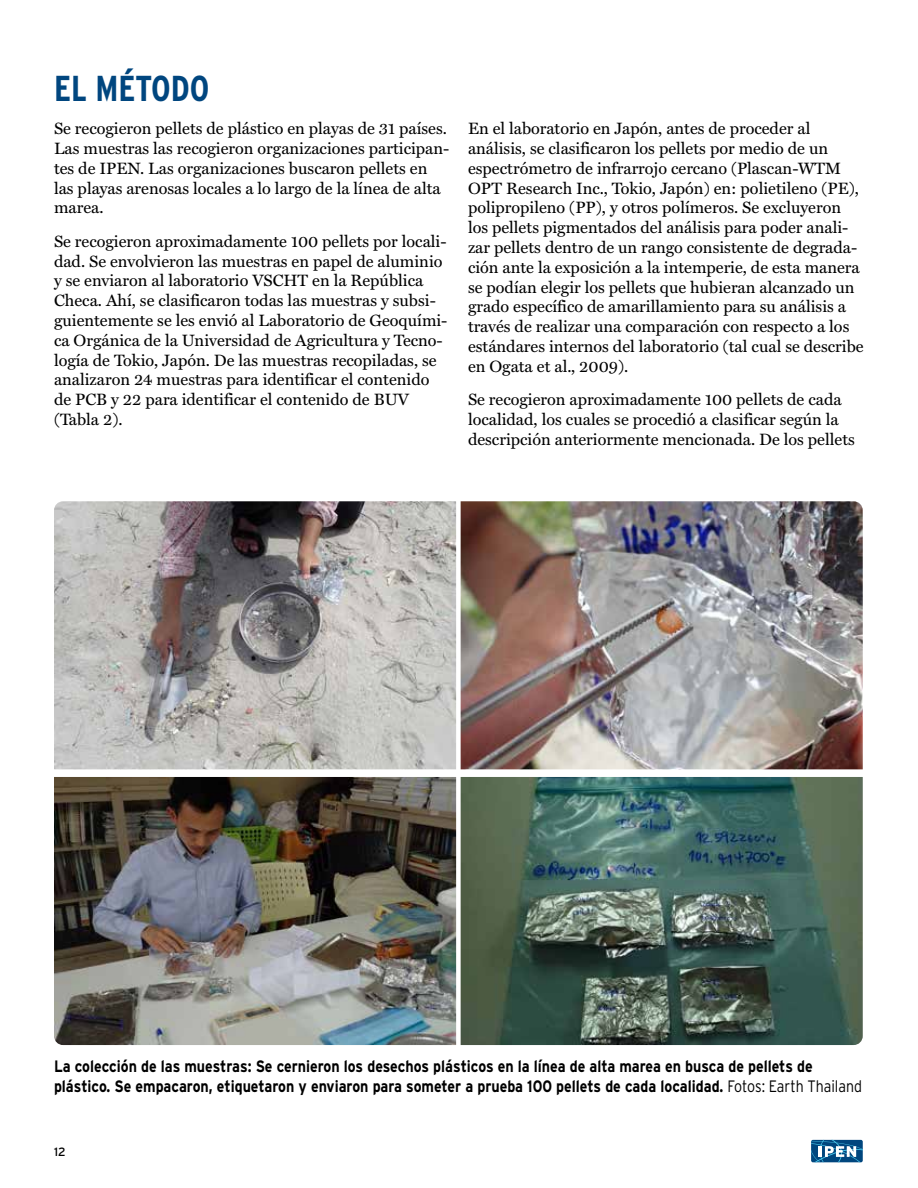
<style>
.page{position:relative;width:918px;height:1188px;background:#fff}
.page>*{position:absolute;margin:0;border:0;box-sizing:border-box;transform-origin:0 0}
.t1{font:700 condensed 36px "Interstate";color:#00467f}
.t2{font:16.5px/19.8px "Miller Text";color:#000}
.t3{font:700 16.5px/19.8px "Interstate";color:#000;scale:.86 1}
.t4{font:12px "Interstate";color:#000}
.s1{font-weight:300}
</style>
<div class="page">
<svg style="left:811px;top:1140px;width:52px;height:22px"></svg>
<img style="left:461px;top:501px;width:402px;height:268px">
<img style="left:54px;top:501px;width:402px;height:268px">
<img style="left:54px;top:777px;width:402px;height:268px">
<img style="left:461px;top:777px;width:402px;height:268px">
<h1 class="t1" style="left:54px;top:68px;width:157px">EL MÉTODO</h1>
<p class="t2" style="left:54px;top:119px;width:397px">Se recogieron pellets de plástico en playas de 31 países.<br>Las muestras las recogieron organizaciones participan&shy;tes de IPEN. Las organizaciones buscaron pellets en las playas arenosas locales a lo largo de la línea de alta marea.</p>
<p class="t2" style="left:54px;top:231px;width:395px">Se recogieron aproximadamente 100 pellets por locali&shy;dad. Se envolvieron las muestras en papel de aluminio y se enviaron al laboratorio VSCHT en la República Checa. Ahí, se clasificaron todas las muestras y subsi&shy;guientemente se les envió al Laboratorio de Geoquími&shy;ca Orgánica de la Universidad de Agricultura y Tecno&shy;logía de Tokio, Japón. De las muestras recopiladas, se analizaron 24 muestras para identificar el contenido de PCB y 22 para identificar el contenido de BUV (Tabla 2).</p>
<p class="t2" style="left:468px;top:119px;width:397px">En el laboratorio en Japón, antes de proceder al análisis, se clasificaron los pellets por medio de un espectrómetro de infrarrojo cercano (Plascan-WTM OPT Research Inc., Tokio, Japón) en: polietileno (PE), polipropileno (PP), y otros polímeros. Se excluyeron los pellets pigmentados del análisis para poder anali&shy;zar pellets dentro de un rango consistente de degrada&shy;ción ante la exposición a la intemperie, de esta manera se podían elegir los pellets que hubieran alcanzado un grado específico de amarillamiento para su análisis a través de realizar una comparación con respecto a los estándares internos del laboratorio (tal cual se describe en Ogata et al., 2009).</p>
<p class="t2" style="left:468px;top:389px;width:388px">Se recogieron aproximadamente 100 pellets de cada localidad, los cuales se procedió a clasificar según la descripción anteriormente mencionada. De los pellets</p>
<p class="t3" style="left:54px;top:1056px;width:941px">La colección de las muestras: Se cernieron los desechos plásticos en la línea de alta marea en busca de pellets de plástico. Se empacaron, etiquetaron y enviaron para someter a prueba 100 pellets de cada localidad. <span class="s1">Fotos: Earth Thailand</span></p>
<p class="t4" style="left:54px;top:1145px;width:13px">12</p>
</div>
